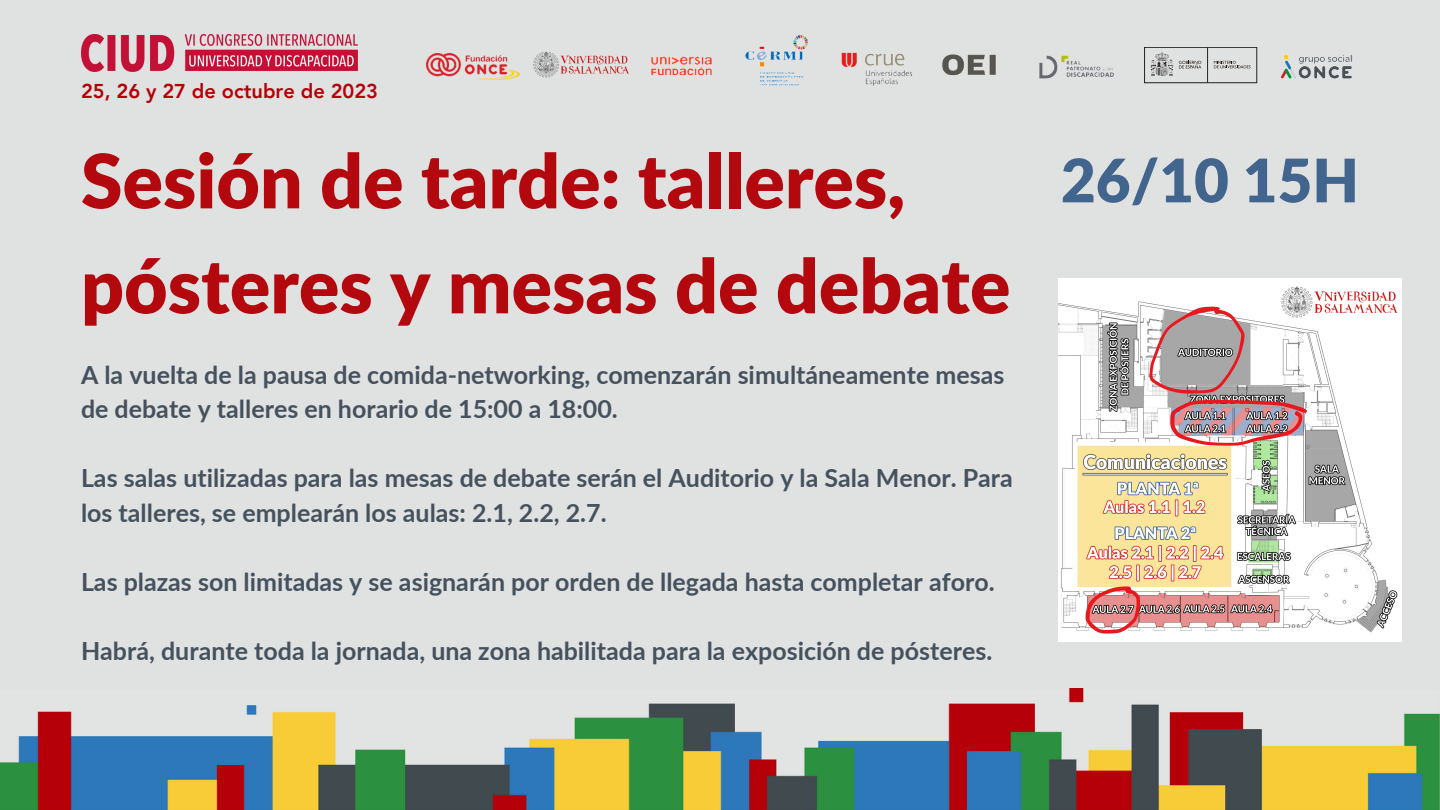
<style>
.page{position:relative;width:1440px;height:810px;background:#e0e1e1}
.page>*{position:absolute;margin:0;border:0;box-sizing:border-box;transform-origin:0 0}
.t1{font:900 75px "Lato";color:#b3080d}
.t2{font:900 60px "Lato";color:#41658d}
.t3{font:700 25px/34.5px "Lato";color:#45525d}
.t4{font:800 20px "Avenir LT Pro";color:#b50009}
</style>
<div class="page">
<img style="left:0;top:689px;width:1440px;height:121px">
<img style="left:81px;top:35px;width:277px;height:37px">
<img style="left:1059px;top:279px;width:342px;height:362px">
<img style="left:651px;top:35px;width:261px;height:51px">
<hr style="left:1207px;top:47px;width:1px;height:36px;background:#222221">
<div style="left:1144px;top:47px;width:113px;height:36px;border:1px solid #222221"></div>
<svg style="left:1214px;top:61px;width:36px;height:7px"></svg>
<svg style="left:1179px;top:61px;width:22px;height:8px"></svg>
<svg style="left:1151px;top:52px;width:22px;height:24px"></svg>
<img style="left:534px;top:52px;width:95px;height:26px">
<img style="left:427px;top:53px;width:93px;height:27px">
<img style="left:1280px;top:54px;width:72px;height:25px">
<img style="left:942px;top:54px;width:54px;height:22px">
<img style="left:1039px;top:55px;width:75px;height:24px">
<svg style="left:1149px;top:306px;width:158px;height:140px;background:#c7b1b3"></svg>
<svg style="left:1085px;top:586px;width:55px;height:48px;background:#dc8d8d"></svg>
<p class="t4" style="left:81px;top:83px;width:299px">25, 26 y 27 de octubre de 2023</p>
<p class="t1" style="left:81px;top:134px;width:826px">Sesión de tarde: talleres,</p>
<p class="t1" style="left:81px;top:239px;width:931px">pósteres y mesas de debate</p>
<p class="t3" style="left:81px;top:357px;width:925px">A la vuelta de la pausa de comida-networking, comenzarán simultáneamente mesas de debate y talleres en horario de 15:00 a 18:00.</p>
<p class="t3" style="left:81px;top:460px;width:933px">Las salas utilizadas para las mesas de debate serán el Auditorio y la Sala Menor. Para los talleres, se emplearán los aulas: 2.1, 2.2, 2.7.</p>
<p class="t3" style="left:81px;top:564px;width:915px">Las plazas son limitadas y se asignarán por orden de llegada hasta completar aforo.</p>
<p class="t3" style="left:81px;top:633px;width:913px">Habrá, durante toda la jornada, una zona habilitada para la exposición de pósteres.</p>
<p class="t2" style="left:1061px;top:143px;width:300px">26/10 15H</p>
</div>
